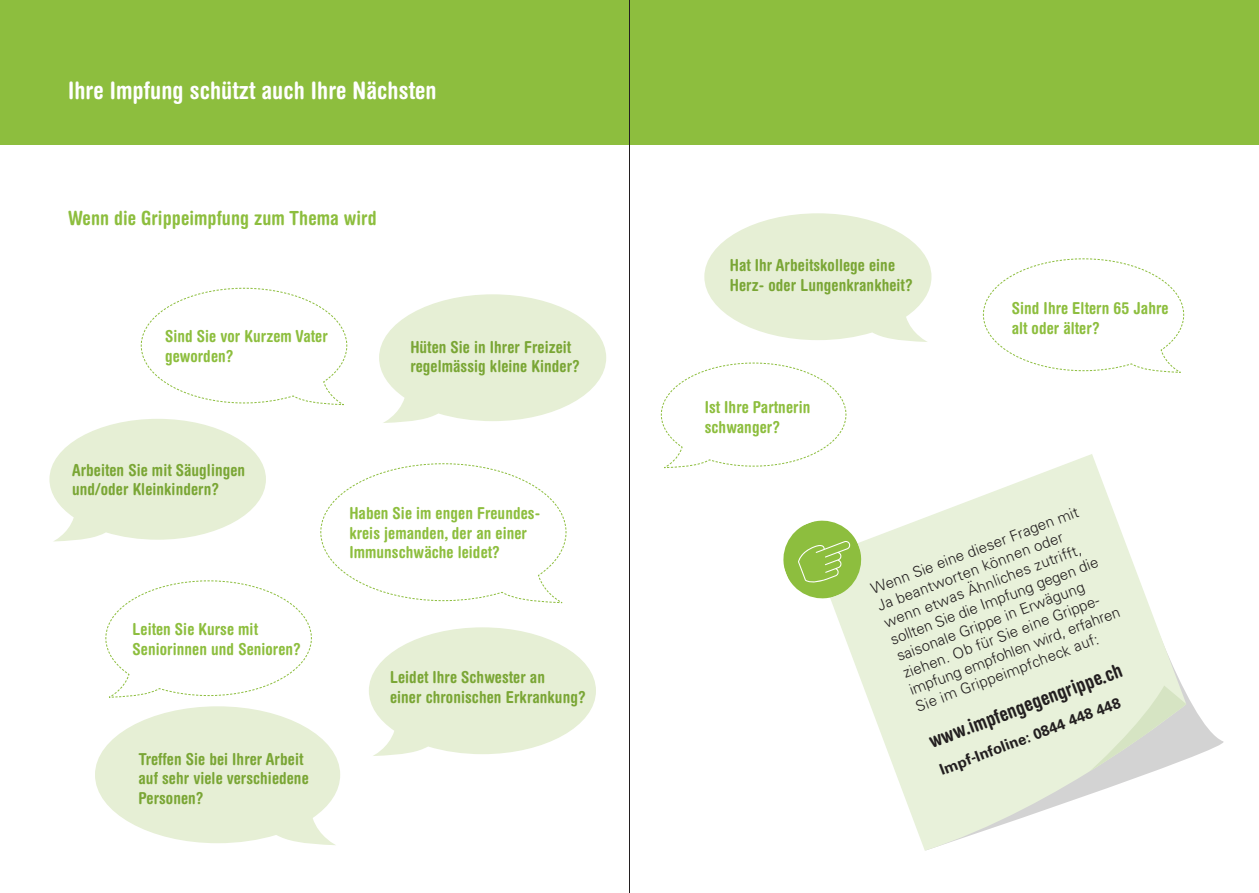
<style>
.page{position:relative;width:1259px;height:893px;background:#fff}
.page>*{position:absolute;margin:0;border:0;box-sizing:border-box;transform-origin:0 0}
.t1{font:700 condensed 24px "Helvetica Rounded";letter-spacing:.005em;color:#fff}
.t2{font:700 condensed 19.5px "Helvetica Rounded";letter-spacing:.005em;color:#8dbe3e}
.t3{font:700 condensed 19.5px "Helvetica Rounded";color:#231f20}
.t4{font:700 condensed 16.5px/19.5px "Helvetica Rounded";letter-spacing:.005em;color:#7aa635}
.t5{font:700 condensed 16.5px/19.5px "Helvetica Rounded";letter-spacing:.005em;color:#8dbe3e}
.t6{font:300 15px/18px "Univers";color:#231f20}
.t7{font:700 15px "Univers CE";color:#231f20}
</style>
<div class="page">
<svg style="left:95px;top:706px;width:245px;height:139px"></svg>
<div style="left:0;top:0;width:1259px;height:145px;background:#8dbe3e"></div>
<svg style="left:369px;top:627px;width:227px;height:129px"></svg>
<svg style="left:704px;top:213px;width:227px;height:129px"></svg>
<svg style="left:379px;top:294px;width:227px;height:129px"></svg>
<svg style="left:982px;top:258px;width:202px;height:115px"></svg>
<svg style="left:660px;top:362px;width:186px;height:106px"></svg>
<svg style="left:49px;top:419px;width:217px;height:122px"></svg>
<svg style="left:140px;top:287px;width:207px;height:118px"></svg>
<svg style="left:105px;top:580px;width:207px;height:118px"></svg>
<svg style="left:320px;top:463px;width:247px;height:140px"></svg>
<svg style="left:1186px;top:693px;width:38px;height:66px"></svg>
<svg style="left:815px;top:454px;width:367px;height:397px;fill:#e8f1da"></svg>
<svg style="left:1089px;top:685px;width:97px;height:86px;background:#dee4d4"></svg>
<svg style="left:783px;top:516px;width:83px;height:87px"></svg>
<hr style="left:629px;top:0;width:1px;height:893px;background:#231f20">
<h1 class="t1" style="left:68px;top:76px;width:370px">Ihre Impfung schützt auch Ihre Nächsten</h1>
<p class="t2" style="left:68px;top:206px;width:310px">Wenn die Grippeimpfung zum Thema wird</p>
<p class="t5" style="left:165px;top:326px;width:164px">Sind Sie vor Kurzem Vater geworden?</p>
<p class="t4" style="left:72px;top:460px;width:175px">Arbeiten Sie mit Säuglingen und/oder Kleinkindern?</p>
<p class="t4" style="left:410px;top:337px;width:171px">Hüten Sie in Ihrer Freizeit regelmässig kleine Kinder?</p>
<p class="t5" style="left:133px;top:619px;width:170px">Leiten Sie Kurse mit<br>Seniorinnen und Senioren?</p>
<p class="t4" style="left:139px;top:749px;width:172px">Treffen Sie bei Ihrer Arbeit auf sehr viele verschiedene<br>Personen?</p>
<p class="t5" style="left:349px;top:503px;width:192px">Haben Sie im engen Freundes&shy;kreis jemanden, der an einer<br>Immunschwäche leidet?</p>
<p class="t4" style="left:390px;top:667px;width:197px">Leidet Ihre Schwester an<br>einer chronischen Erkrankung?</p>
<p class="t4" style="left:730px;top:255px;width:185px">Hat Ihr Arbeitskollege eine<br>Herz- oder Lungenkrankheit?</p>
<p class="t5" style="left:705px;top:397px;width:107px">Ist Ihre Partnerin schwanger?</p>
<p class="t5" style="left:1011px;top:298px;width:158px">Sind Ihre Eltern 65 Jahre alt oder älter?</p>
<p class="t6" style="left:868px;top:581px;width:225px;rotate:-21deg">Wenn Sie eine dieser Fragen mit<br>Ja beantworten können oder wenn etwas Ähnliches zutrifft, sollten Sie die Impfung gegen die saisonale Grippe in Erwägung ziehen. Ob für Sie eine Grippe&shy;impfung empfohlen wird, erfahren<br>Sie im Grippeimpfcheck auf:</p>
<p class="t3" style="left:925px;top:731px;width:207px;rotate:-21deg">www.impfengegengrippe.ch</p>
<p class="t7" style="left:937px;top:762px;width:194px;rotate:-21deg">Impf-Infoline: 0844 448 448</p>
</div>
